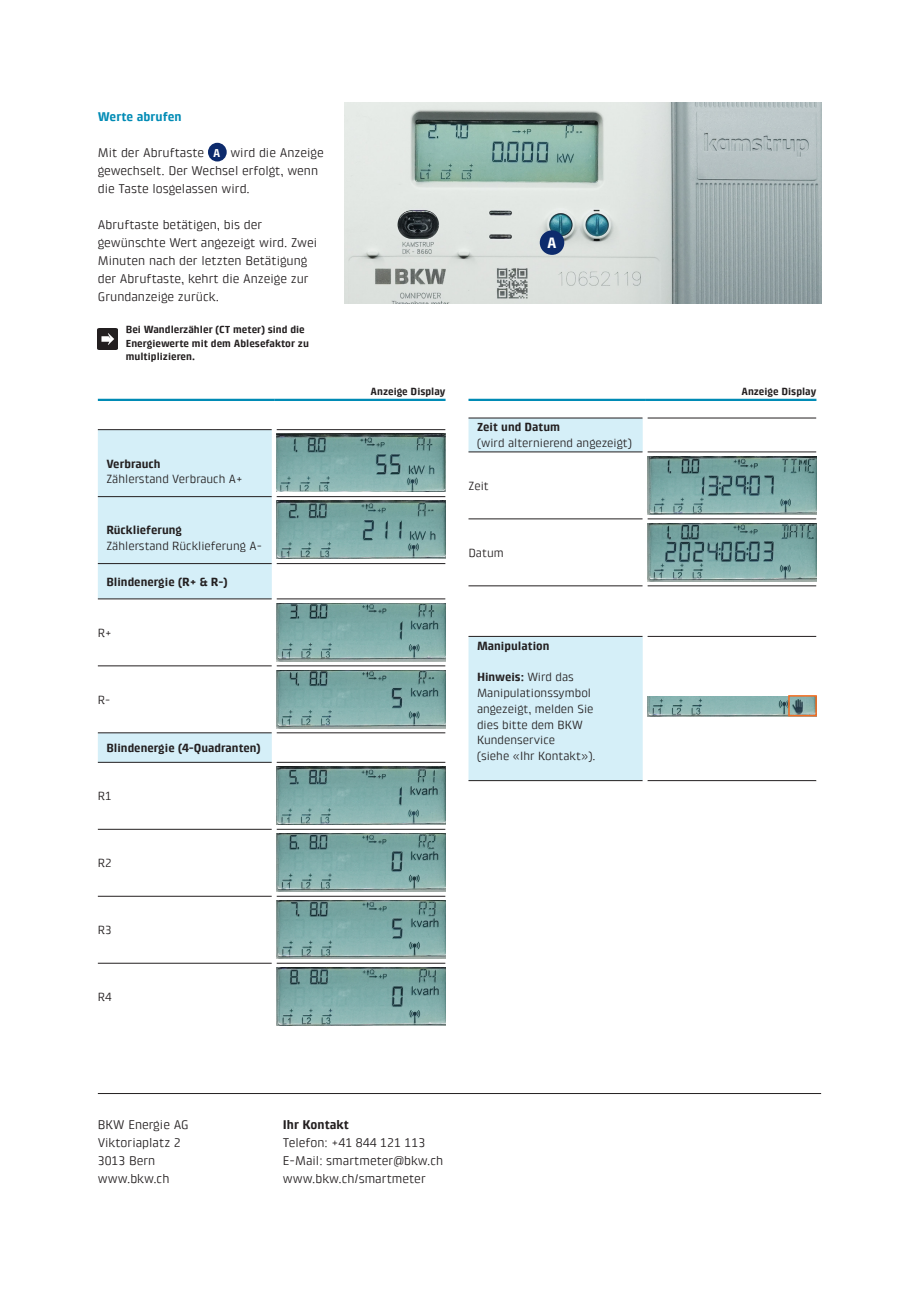
<style>
.page{position:relative;width:919px;height:1289px;background:#fff}
.page>*{position:absolute;margin:0;border:0;box-sizing:border-box;transform-origin:0 0}
.BKW_Printnumber_6_8pt_Regular_DE{font:700 15.15px "Klint Pro";color:#fff}
.BKW_Copy_8_5_12pt_Regular_DE{font:12.75px/18px "Klint Pro";color:#231f20}
.BKW_Address_8_5_12pt_Regular_DE{font:12.75px "Klint Pro";color:#231f20}
.BKW_Subheadline_2_8_5_12pt_Bold_DE{font:700 12.75px "Klintfor BKW";color:#008bb5}
.BKW_Address_8_5_12pt_Regular_DE-2{font:700 12.75px "Klint Pro";color:#231f20}
.BKW_Table_8_10_5pt_Regular_DE{font:12px/15.8px "Klintfor BKW";color:#231f20}
.BKW_Table_8_10_5pt_Regular_DE-2{font:700 12px "Klintfor BKW";color:#231f20}
.BKW_Printnumber_6_8pt_Regular_DE-2{font:700 11.55px "Klint Pro";color:#fff}
.BKW_Caption_7_9pt_Bold_DE{font:700 10.5px/13.5px "Klintfor BKW";color:#231f20}
.BKW_Table_Head_7_9pt_To_The_Right_Regula{font:700 10.5px "Klint Pro";color:#231f20}
.s1{font-weight:700}
</style>
<div class="page">
<div style="left:208px;top:143px;width:19px;height:18px;background:#0d2b6d;border-radius:50%"></div>
<img style="left:344px;top:103px;width:477px;height:200px">
<img style="left:98px;top:329px;width:19px;height:21px">
<div style="left:539px;top:230px;width:25px;height:25px;background:#0d2b6d;border-radius:50%"></div>
<svg style="left:98px;top:430px;width:174px;height:332px;fill:#d5eff8"></svg>
<hr style="left:98px;top:429px;width:174px;height:1px;background:#231f20">
<hr style="left:276px;top:429px;width:169px;height:1px;background:#231f20">
<hr style="left:98px;top:496px;width:174px;height:1px;background:#231f20">
<hr style="left:276px;top:496px;width:169px;height:1px;background:#231f20">
<hr style="left:98px;top:563px;width:174px;height:1px;background:#231f20">
<hr style="left:276px;top:563px;width:169px;height:1px;background:#231f20">
<hr style="left:98px;top:598px;width:174px;height:1px;background:#231f20">
<hr style="left:276px;top:598px;width:169px;height:1px;background:#231f20">
<hr style="left:98px;top:665px;width:174px;height:1px;background:#231f20">
<hr style="left:276px;top:665px;width:169px;height:1px;background:#231f20">
<hr style="left:98px;top:732px;width:174px;height:1px;background:#231f20">
<hr style="left:276px;top:732px;width:169px;height:1px;background:#231f20">
<hr style="left:98px;top:762px;width:174px;height:1px;background:#231f20">
<hr style="left:276px;top:762px;width:169px;height:1px;background:#231f20">
<hr style="left:98px;top:829px;width:174px;height:1px;background:#231f20">
<hr style="left:276px;top:829px;width:169px;height:1px;background:#231f20">
<hr style="left:98px;top:896px;width:174px;height:1px;background:#231f20">
<hr style="left:276px;top:896px;width:169px;height:1px;background:#231f20">
<hr style="left:98px;top:962px;width:174px;height:1px;background:#231f20">
<hr style="left:276px;top:962px;width:169px;height:1px;background:#231f20">
<hr style="left:98px;top:399px;width:176px;height:2px;background:#008bb5">
<hr style="left:274px;top:399px;width:171px;height:2px;background:#008bb5">
<img style="left:277px;top:434px;width:168px;height:58px">
<img style="left:277px;top:501px;width:168px;height:58px">
<img style="left:277px;top:603px;width:168px;height:58px">
<img style="left:277px;top:670px;width:168px;height:58px">
<img style="left:277px;top:766px;width:168px;height:58px">
<img style="left:277px;top:833px;width:168px;height:58px">
<img style="left:277px;top:900px;width:168px;height:58px">
<img style="left:277px;top:967px;width:168px;height:58px">
<svg style="left:468px;top:419px;width:174px;height:361px"></svg>
<hr style="left:468px;top:418px;width:174px;height:1px;background:#231f20">
<hr style="left:647px;top:418px;width:169px;height:1px;background:#231f20">
<hr style="left:468px;top:451px;width:174px;height:1px;background:#231f20">
<hr style="left:647px;top:451px;width:169px;height:1px;background:#231f20">
<hr style="left:468px;top:518px;width:174px;height:1px;background:#231f20">
<hr style="left:647px;top:518px;width:169px;height:1px;background:#231f20">
<hr style="left:468px;top:585px;width:174px;height:1px;background:#231f20">
<hr style="left:647px;top:585px;width:169px;height:1px;background:#231f20">
<hr style="left:468px;top:636px;width:174px;height:1px;background:#231f20">
<hr style="left:647px;top:636px;width:169px;height:1px;background:#231f20">
<hr style="left:468px;top:780px;width:174px;height:1px;background:#231f20">
<hr style="left:647px;top:780px;width:169px;height:1px;background:#231f20">
<hr style="left:468px;top:399px;width:177px;height:2px;background:#008bb5">
<hr style="left:645px;top:399px;width:171px;height:2px;background:#008bb5">
<img style="left:647px;top:456px;width:169px;height:58px">
<img style="left:647px;top:523px;width:169px;height:58px">
<img style="left:647px;top:696px;width:166px;height:20px">
<div style="left:788px;top:695px;width:28px;height:21px;border:2px solid #f36e21"></div>
<hr style="left:98px;top:1093px;width:723px;height:1px;background:#231f20">
<p class="BKW_Subheadline_2_8_5_12pt_Bold_DE" style="left:98px;top:109px;width:85px">Werte abrufen</p>
<p class="BKW_Copy_8_5_12pt_Regular_DE" style="left:98px;top:143px;width:108px">Mit der Abruftaste</p>
<p class="BKW_Printnumber_6_8pt_Regular_DE-2" style="left:213px;top:146px;width:9px">A</p>
<p class="BKW_Copy_8_5_12pt_Regular_DE" style="left:98px;top:143px;width:227px;text-indent:132px">wird die Anzeige gewechselt. Der Wechsel erfolgt, wenn die Taste losgelassen wird.</p>
<p class="BKW_Copy_8_5_12pt_Regular_DE" style="left:98px;top:215px;width:221px">Abruftaste betätigen, bis der gewünschte Wert angezeigt wird. Zwei Minuten nach der letzten Betätigung der Abruftaste, kehrt die Anzeige zur Grundanzeige zurück.</p>
<p class="BKW_Caption_7_9pt_Bold_DE" style="left:126px;top:323px;width:185px">Bei Wandlerzähler (CT meter) sind die<br>Energiewerte mit dem Ablesefaktor zu multiplizieren.</p>
<p class="BKW_Table_8_10_5pt_Regular_DE" style="left:106px;top:455px;width:138px"><span class="s1">Verbrauch<br></span>Zählerstand Verbrauch A+</p>
<p class="BKW_Table_8_10_5pt_Regular_DE" style="left:106px;top:522px;width:157px"><span class="s1">Rücklieferung<br></span>Zählerstand Rücklieferung A-</p>
<p class="BKW_Table_8_10_5pt_Regular_DE-2" style="left:106px;top:574px;width:123px">Blindenergie (R+ &amp; R-)</p>
<p class="BKW_Table_8_10_5pt_Regular_DE" style="left:98px;top:624px;width:15px">R+</p>
<p class="BKW_Table_8_10_5pt_Regular_DE" style="left:98px;top:691px;width:14px">R-</p>
<p class="BKW_Table_8_10_5pt_Regular_DE-2" style="left:106px;top:741px;width:156px">Blindenergie (4-Quadranten)</p>
<p class="BKW_Table_8_10_5pt_Regular_DE" style="left:98px;top:788px;width:15px">R1</p>
<p class="BKW_Table_8_10_5pt_Regular_DE" style="left:98px;top:855px;width:15px">R2</p>
<p class="BKW_Table_8_10_5pt_Regular_DE" style="left:98px;top:922px;width:15px">R3</p>
<p class="BKW_Table_8_10_5pt_Regular_DE" style="left:98px;top:989px;width:15px">R4</p>
<p class="BKW_Printnumber_6_8pt_Regular_DE" style="left:547px;top:235px;width:11px">A</p>
<p class="BKW_Table_Head_7_9pt_To_The_Right_Regula" style="left:370px;top:385px;width:76px">Anzeige Display</p>
<p class="BKW_Table_8_10_5pt_Regular_DE" style="left:477px;top:419px;width:156px"><span class="s1">Zeit und Datum<br></span>(wird alternierend angezeigt)</p>
<p class="BKW_Table_8_10_5pt_Regular_DE" style="left:468px;top:478px;width:22px">Zeit</p>
<p class="BKW_Table_8_10_5pt_Regular_DE" style="left:468px;top:544px;width:37px">Datum</p>
<p class="BKW_Table_8_10_5pt_Regular_DE-2" style="left:477px;top:639px;width:74px">Manipulation</p>
<p class="BKW_Table_8_10_5pt_Regular_DE" style="left:477px;top:669px;width:120px"><span class="s1">Hinweis:</span> Wird das<br>Manipulationssymbol angezeigt, melden Sie dies bitte dem BKW<br>Kundenservice<br>(siehe «Ihr Kontakt»).</p>
<p class="BKW_Address_8_5_12pt_Regular_DE" style="left:98px;top:1117px;width:92px">BKW Energie AG</p>
<p class="BKW_Address_8_5_12pt_Regular_DE" style="left:98px;top:1135px;width:84px">Viktoriaplatz 2</p>
<p class="BKW_Address_8_5_12pt_Regular_DE" style="left:98px;top:1153px;width:59px">3013 Bern</p>
<p class="BKW_Address_8_5_12pt_Regular_DE" style="left:98px;top:1171px;width:73px">www.bkw.ch</p>
<p class="BKW_Address_8_5_12pt_Regular_DE-2" style="left:283px;top:1117px;width:68px">Ihr Kontakt</p>
<p class="BKW_Address_8_5_12pt_Regular_DE" style="left:283px;top:1135px;width:144px">Telefon: +41 844 121 113</p>
<p class="BKW_Address_8_5_12pt_Regular_DE" style="left:283px;top:1153px;width:162px">E-Mail: smartmeter@bkw.ch</p>
<p class="BKW_Address_8_5_12pt_Regular_DE" style="left:283px;top:1171px;width:144px">www.bkw.ch/smartmeter</p>
<p class="BKW_Table_Head_7_9pt_To_The_Right_Regula" style="left:741px;top:385px;width:76px">Anzeige Display</p>
</div>
